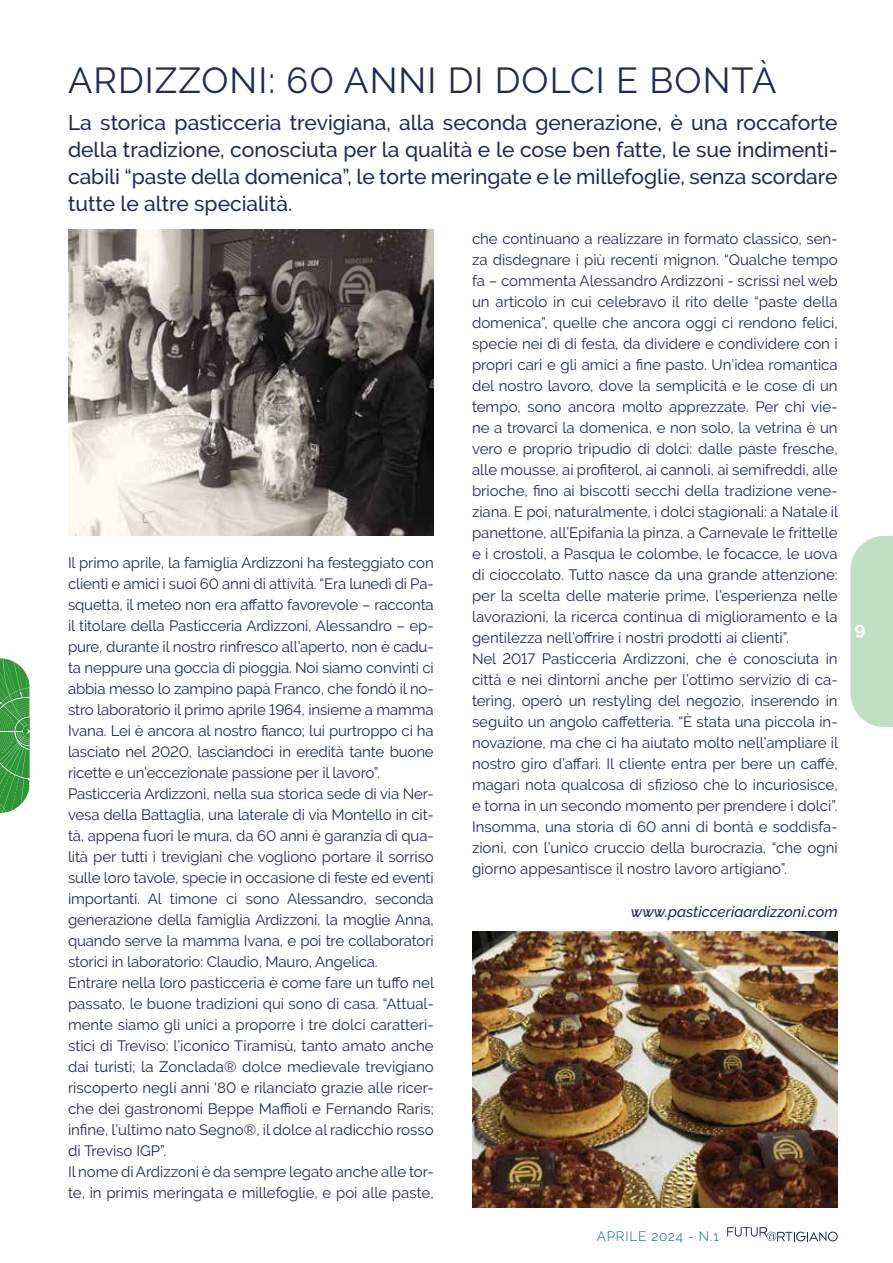
<style>
.page{position:relative;width:893px;height:1263px;background:#fff}
.page>*{position:absolute;margin:0;border:0;box-sizing:border-box;transform-origin:0 0}
.t1{font:36px "Raleway";letter-spacing:.03em;color:#212b52}
.t2{font:500 21px/27px "Raleway";color:#212b52;text-align:justify}
.t3{font:700 18px "Raleway";color:#fff}
.t4{font:15px/21px "Raleway";color:#212b52}
.t5{font:italic 500 15px "Raleway";color:#212b52}
.t6{font:300 13.5px "Raleway";letter-spacing:.06em;color:#00619d}
</style>
<div class="page">
<svg style="left:850px;top:536px;width:43px;height:191px;background:#c5e1c7"></svg>
<svg style="left:727px;top:1227px;width:111px;height:14px"></svg>
<img style="left:68px;top:230px;width:366px;height:306px">
<img style="left:472px;top:931px;width:366px;height:277px">
<svg style="left:0;top:658px;width:30px;height:155px;background:#53a85a"></svg>
<h1 class="t1" style="left:68px;top:60px;width:710px">ARDIZZONI: 60 ANNI DI DOLCI E BONTÀ</h1>
<p class="t2" style="left:68px;top:109px;width:771px">La storica pasticceria trevigiana, alla seconda generazione, è una roccaforte della tradizione, conosciuta per la qualità e le cose ben fatte, le sue indimenti&shy;cabili “paste della domenica”, le torte meringate e le millefoglie, senza scordare tutte le altre specialità.</p>
<p class="t4" style="left:68px;top:552px;width:368px">Il primo aprile, la famiglia Ardizzoni ha festeggiato con clienti e amici i suoi 60 anni di attività. “Era lunedì di Pa&shy;squetta, il meteo non era affatto favorevole – racconta il titolare della Pasticceria Ardizzoni, Alessandro – ep&shy;pure, durante il nostro rinfresco all’aperto, non è cadu&shy;ta neppure una goccia di pioggia. Noi siamo convinti ci abbia messo lo zampino papà Franco, che fondò il no&shy;stro laboratorio il primo aprile 1964, insieme a mamma Ivana. Lei è ancora al nostro fianco; lui purtroppo ci ha lasciato nel 2020, lasciandoci in eredità tante buone ricette e un’eccezionale passione per il lavoro”.<br>Pasticceria Ardizzoni, nella sua storica sede di via Ner&shy;vesa della Battaglia, una laterale di via Montello in cit&shy;tà, appena fuori le mura, da 60 anni è garanzia di qua&shy;lità per tutti i trevigiani che vogliono portare il sorriso sulle loro tavole, specie in occasione di feste ed eventi importanti. Al timone ci sono Alessandro, seconda generazione della famiglia Ardizzoni, la moglie Anna, quando serve la mamma Ivana, e poi tre collaboratori storici in laboratorio: Claudio, Mauro, Angelica.<br>Entrare nella loro pasticceria è come fare un tuffo nel passato, le buone tradizioni qui sono di casa. “Attual&shy;mente siamo gli unici a proporre i tre dolci caratteri&shy;stici di Treviso: l’iconico Tiramisù, tanto amato anche dai turisti; la Zonclada® dolce medievale trevigiano riscoperto negli anni ‘80 e rilanciato grazie alle ricer&shy;che dei gastronomi Beppe Maffioli e Fernando Raris; infine, l’ultimo nato Segno®, il dolce al radicchio rosso di Treviso IGP”.<br>Il nome di Ardizzoni è da sempre legato anche alle tor&shy;te, in primis meringata e millefoglie, e poi alle paste,</p>
<p class="t4" style="left:472px;top:228px;width:368px">che continuano a realizzare in formato classico, sen&shy;za disdegnare i più recenti mignon. “Qualche tempo fa – commenta Alessandro Ardizzoni - scrissi nel web un articolo in cui celebravo il rito delle “paste della domenica”, quelle che ancora oggi ci rendono felici, specie nei dì di festa, da dividere e condividere con i propri cari e gli amici a fine pasto. Un’idea romantica del nostro lavoro, dove la semplicità e le cose di un tempo, sono ancora molto apprezzate. Per chi vie&shy;ne a trovarci la domenica, e non solo, la vetrina è un vero e proprio tripudio di dolci: dalle paste fresche, alle mousse, ai profiterol, ai cannoli, ai semifreddi, alle brioche, fino ai biscotti secchi della tradizione vene&shy;ziana. E poi, naturalmente, i dolci stagionali: a Natale il panettone, all’Epifania la pinza, a Carnevale le frittelle e i crostoli, a Pasqua le colombe, le focacce, le uova di cioccolato. Tutto nasce da una grande attenzione: per la scelta delle materie prime, l’esperienza nelle lavorazioni, la ricerca continua di miglioramento e la gentilezza nell’offrire i nostri prodotti ai clienti”.<br>Nel 2017 Pasticceria Ardizzoni, che è conosciuta in città e nei dintorni anche per l’ottimo servizio di ca&shy;tering, operò un restyling del negozio, inserendo in seguito un angolo caffetteria. “È stata una piccola in&shy;novazione, ma che ci ha aiutato molto nell’ampliare il nostro giro d’affari. Il cliente entra per bere un caffè, magari nota qualcosa di sfizioso che lo incuriosisce, e torna in un secondo momento per prendere i dolci”.<br>Insomma, una storia di 60 anni di bontà e soddisfa&shy;zioni, con l’unico cruccio della burocrazia, “che ogni giorno appesantisce il nostro lavoro artigiano”.</p>
<p class="t5" style="left:631px;top:903px;width:208px">www.pasticceriaardizzoni.com</p>
<p class="t6" style="left:597px;top:1228px;width:124px">APRILE 2024 - N.1</p>
<p class="t3" style="left:855px;top:618px;width:12px">9</p>
</div>
